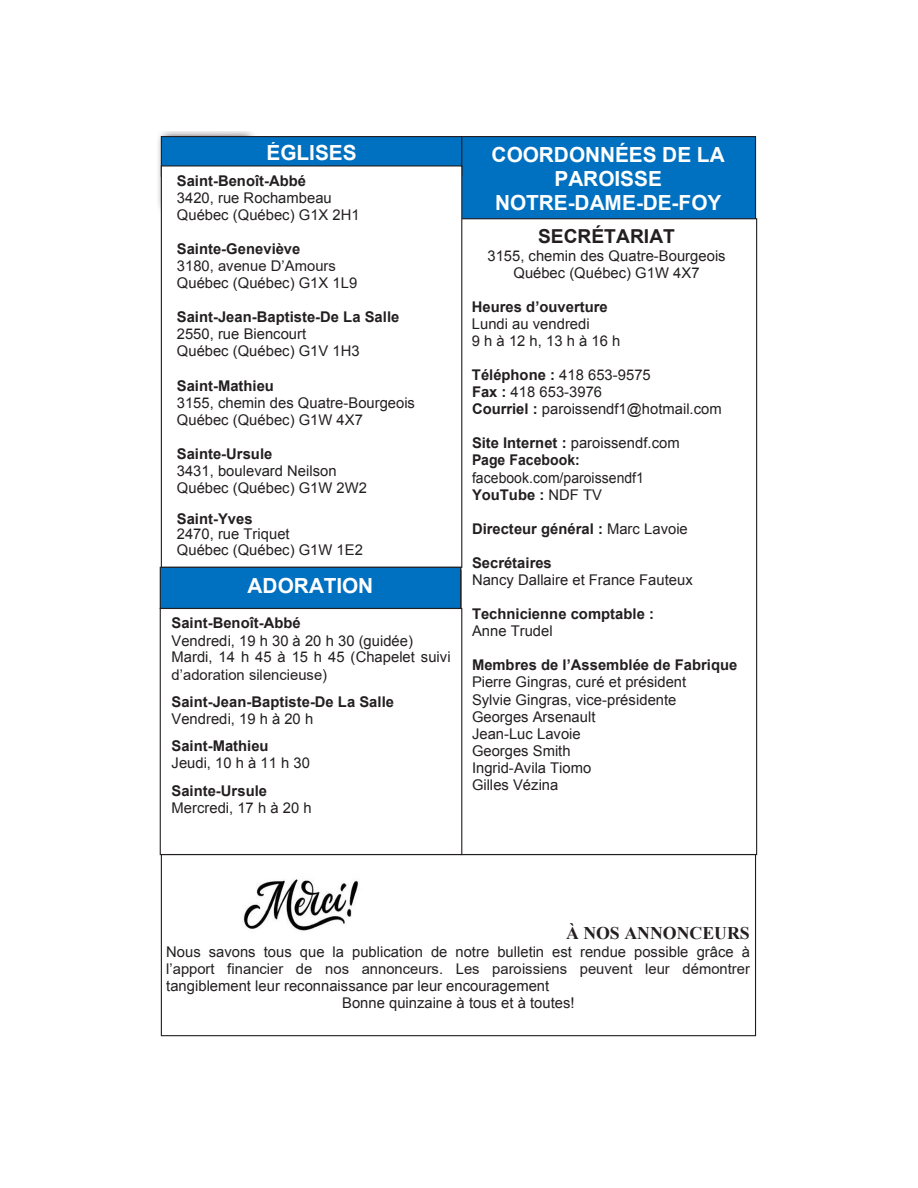
<style>
.page{position:relative;width:918px;height:1188px;background:#fff}
.page>*{position:absolute;margin:0;border:0;box-sizing:border-box;transform-origin:0 0}
.t1{font:700 20.85px/23.9px "Arial";color:#fff;text-align:center}
.t2{font:700 19.2px "Arial";color:#231f20}
.t3{font:700 17.85px "Times New Roman";color:#231f20}
.t4{font:14.85px/17.1px "Arial";color:#231f20}
.t5{font:700 14.85px/17px "Arial";color:#231f20}
.s1{font-weight:700}
.s2{font-weight:400}
</style>
<div class="page">
<img style="left:158px;top:131px;width:96px;height:87px">
<div style="left:161px;top:854px;width:595px;height:182px;border:1px solid #231f20"></div>
<img style="left:243px;top:879px;width:116px;height:52px">
<div style="left:461px;top:137px;width:295px;height:112px;background:#0070c0"></div>
<div style="left:460px;top:136px;width:296px;height:113px;border:1px solid #231f20"></div>
<div style="left:461px;top:219px;width:296px;height:636px;background:#fff"></div>
<div style="left:161px;top:137px;width:301px;height:39px;background:#0070c0"></div>
<div style="left:161px;top:136px;width:301px;height:41px;border:1px solid #231f20"></div>
<div style="left:161px;top:166px;width:301px;height:401px;background:#fff"></div>
<div style="left:161px;top:165px;width:301px;height:403px;border:1px solid #231f20"></div>
<div style="left:160px;top:567px;width:301px;height:41px;background:#0070c0"></div>
<div style="left:160px;top:567px;width:301px;height:42px;border:1px solid #231f20"></div>
<div style="left:160px;top:608px;width:302px;height:247px;border:1px solid #231f20"></div>
<p class="t1" style="left:267px;top:142px;width:92px">ÉGLISES</p>
<p class="t4" style="left:177px;top:172px;width:184px"><span class="s1">Saint-Benoît-Abbé<br></span>3420, rue Rochambeau<br>Québec (Québec) G1X 2H1</p>
<p class="t4" style="left:177px;top:240px;width:182px"><span class="s1">Sainte-Geneviève<br></span>3180, avenue D’Amours<br>Québec (Québec) G1X 1L9</p>
<p class="t4" style="left:177px;top:309px;width:224px"><span class="s1">Saint-Jean-Baptiste-De La Salle<br></span>2550, rue Biencourt<br>Québec (Québec) G1V 1H3</p>
<p class="t4" style="left:177px;top:377px;width:240px"><span class="s1">Saint-Mathieu<br></span>3155, chemin des Quatre-Bourgeois<br>Québec (Québec) G1W 4X7</p>
<p class="t4" style="left:177px;top:445px;width:192px"><span class="s1">Sainte-Ursule<br></span>3431, boulevard Neilson<br>Québec (Québec) G1W 2W2</p>
<p class="t4" style="left:177px;top:511px;width:188px;line-height:15.5px"><span class="s1">Saint-Yves<br></span>2470, rue Triquet<br>Québec (Québec) G1W 1E2</p>
<p class="t1" style="left:248px;top:574px;width:127px">ADORATION</p>
<p class="t4" style="left:172px;top:615px;width:281px"><span class="s1">Saint-Benoît-Abbé<br></span>Vendredi, 19 h 30 à 20 h 30 (guidée)<br>Mardi, 14 h 45 à 15 h 45 (Chapelet suivi d’adoration silencieuse)</p>
<p class="t5" style="left:172px;top:694px;width:224px">Saint-Jean-Baptiste-De La Salle<br><span class="s2">Vendredi, 19 h à 20 h</span></p>
<p class="t4" style="left:172px;top:738px;width:140px"><span class="s1">Saint-Mathieu<br></span>Jeudi, 10 h à 11 h 30</p>
<p class="t4" style="left:172px;top:782px;width:142px"><span class="s1">Sainte-Ursule<br></span>Mercredi, 17 h à 20 h</p>
<p class="t1" style="left:492px;top:143px;width:235px">COORDONNÉES DE LA<br>PAROISSE<br>NOTRE-DAME-DE-FOY</p>
<p class="t2" style="left:538px;top:223px;width:138px">SECRÉTARIAT</p>
<p class="t4" style="left:488px;top:247px;width:240px;text-align:center">3155, chemin des Quatre-Bourgeois<br>Québec (Québec) G1W 4X7</p>
<p class="t4" style="left:472px;top:298px;width:150px"><span class="s1">Heures d’ouverture<br></span>Lundi au vendredi<br>9 h à 12 h, 13 h à 16 h</p>
<p class="t4" style="left:472px;top:367px;width:251px"><span class="s1">Téléphone :</span> 418 653-9575<br><span class="s1">Fax :</span> 418 653-3976<br><span class="s1">Courriel :</span> paroissendf1@hotmail.com</p>
<p class="t4" style="left:472px;top:435px;width:209px"><span class="s1">Site Internet :</span> paroissendf.com<br><span class="s1">Page Facebook: </span>facebook.com/paroissendf1<br><span class="s1">YouTube :</span> NDF TV</p>
<p class="t5" style="left:472px;top:521px;width:217px">Directeur général : <span class="s2">Marc Lavoie</span></p>
<p class="t4" style="left:472px;top:554px;width:222px"><span class="s1">Secrétaires<br></span>Nancy Dallaire et France Fauteux</p>
<p class="t5" style="left:472px;top:606px;width:183px">Technicienne comptable :<br><span class="s2">Anne Trudel</span></p>
<p class="t4" style="left:472px;top:657px;width:267px"><span class="s1">Membres de l’Assemblée de Fabrique<br></span>Pierre Gingras, curé et président<br>Sylvie Gingras, vice-présidente<br>Georges Arsenault<br>Jean-Luc Lavoie<br>Georges Smith<br>Ingrid-Avila Tiomo<br>Gilles Vézina</p>
<p class="t3" style="left:566px;top:920px;width:185px">À NOS ANNONCEURS</p>
<p class="t4" style="left:166px;top:943px;width:585px">Nous savons tous que la publication de notre bulletin est rendue possible grâce à</p>
<p class="t4" style="left:166px;top:960px;width:585px">l’apport financier de nos annonceurs. Les paroissiens peuvent leur démontrer</p>
<p class="t4" style="left:166px;top:977px;width:384px">tangiblement leur reconnaissance par leur encouragement</p>
<p class="t4" style="left:342px;top:994px;width:234px">Bonne quinzaine à tous et à toutes!</p>
</div>
